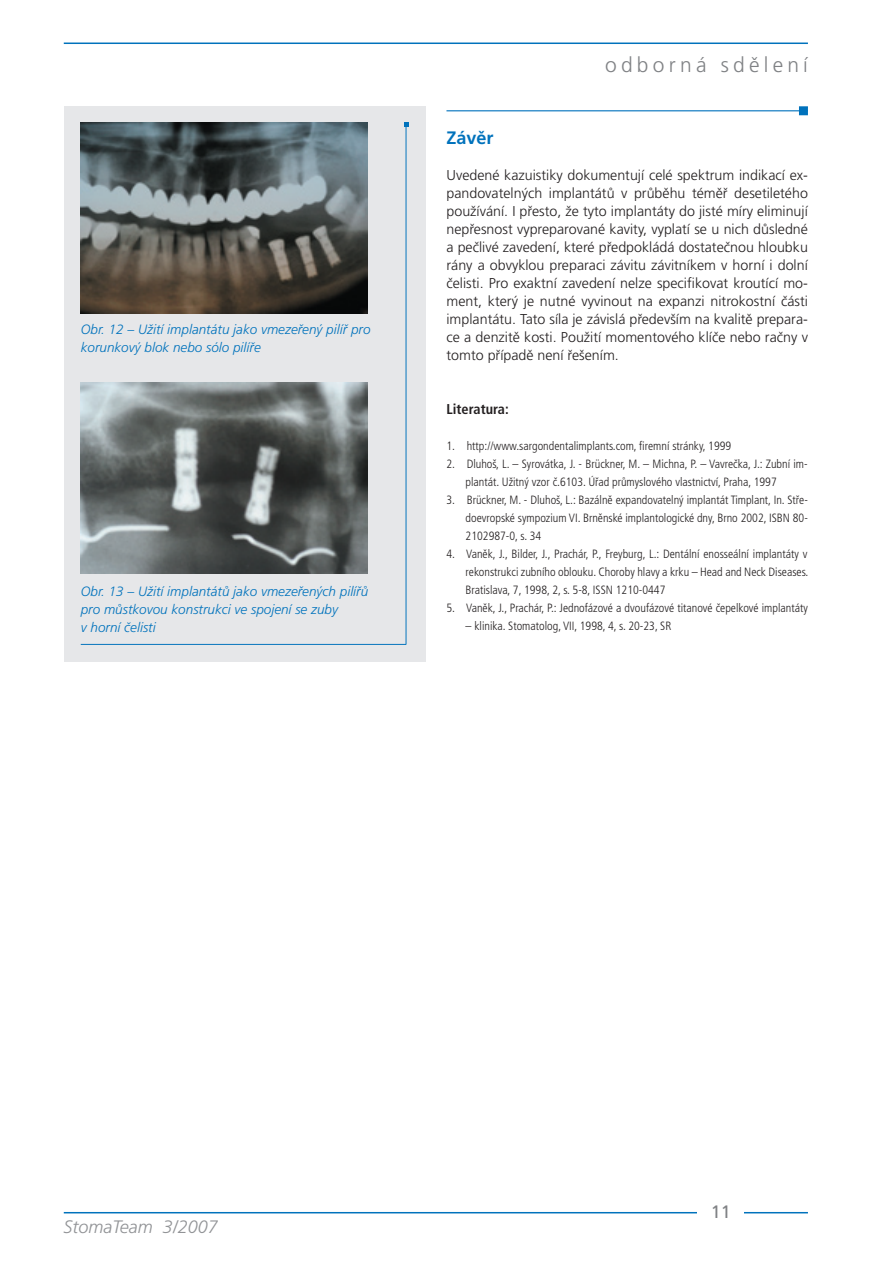
<style>
.page{position:relative;width:893px;height:1263px;background:#fff}
.page>*{position:absolute;margin:0;border:0;box-sizing:border-box;transform-origin:0 0}
.t1{font:300 21px "Frutiger CE";letter-spacing:.2em;color:#808285}
.t2{font:italic 300 18px "Frutiger CE";color:#919396}
.t3{font:700 18px "Frutiger CE";color:#0072bc}
.t4{font:18px "Frutiger CE";color:#808285}
.t5{font:300 14.25px/18px "Frutiger CE";color:#231f20;text-align:justify}
.t6{font:700 condensed 14.25px "Frutiger CE";color:#231f20}
.t7{font:italic 300 13.5px/18px "Frutiger CE";color:#0072bc}
.t8{font:300 condensed 12px/18px "Frutiger CE";color:#231f20;text-align:justify}
</style>
<div class="page">
<hr style="left:64px;top:43px;width:744px;height:1px;background:#0072bc">
<hr style="left:64px;top:1212px;width:744px;height:1px;background:#0072bc">
<div style="left:697px;top:1204px;width:47px;height:16px;background:#fff"></div>
<div style="left:64px;top:106px;width:361px;height:556px;background:#e6e7e9"></div>
<img style="left:81px;top:122px;width:286px;height:191px">
<img style="left:81px;top:383px;width:286px;height:191px">
<hr style="left:406px;top:125px;width:1px;height:519px;background:#0072bc">
<hr style="left:81px;top:644px;width:325px;height:1px;background:#0072bc">
<svg style="left:404px;top:122px;width:4px;height:5px"></svg>
<div style="left:800px;top:107px;width:7px;height:8px;background:#0072bc"></div>
<div style="left:799px;top:106px;width:9px;height:9px;border:1px solid #0072bc"></div>
<hr style="left:446px;top:110px;width:362px;height:1px;background:#0072bc">
<p class="t7" style="left:81px;top:321px;width:291px">Obr. 12 – Užití implantátu jako vmezeřený pilíř pro korunkový blok nebo sólo pilíře</p>
<p class="t7" style="left:81px;top:582px;width:289px">Obr. 13 – Užití implantátů jako vmezeřených pilířů pro můstkovou konstrukci ve spojení se zuby<br>v horní čelisti</p>
<h1 class="t1" style="left:605px;top:53px;width:204px">odborná sdělení</h1>
<h2 class="t3" style="left:446px;top:127px;width:49px">Závěr</h2>
<p class="t5" style="left:446px;top:166px;width:363px">Uvedené kazuistiky dokumentují celé spektrum indikací ex&shy;pandovatelných implantátů v průběhu téměř desetiletého používání. I přesto, že tyto implantáty do jisté míry eliminují nepřesnost vypreparované kavity, vyplatí se u nich důsledné a pečlivé zavedení, které předpokládá dostatečnou hloubku rány a obvyklou preparaci závitu závitníkem v horní i dolní čelisti. Pro exaktní zavedení nelze specifikovat kroutící mo&shy;ment, který je nutné vyvinout na expanzi nitrokostní části implantátu. Tato síla je závislá především na kvalitě prepara&shy;ce a denzitě kosti. Použití momentového klíče nebo račny v tomto případě není řešením.</p>
<p class="t6" style="left:446px;top:401px;width:64px">Literatura:</p>
<p class="t8" style="left:446px;top:437px;width:286px">1. http://www.sargondentalimplants.com, firemní stránky, 1999</p>
<p class="t8" style="left:466px;top:455px;width:344px;text-indent:-19px">2. Dluhoš, L. – Syrovátka, J. - Brückner, M. – Michna, P. – Vavrečka, J.: Zubní im&shy;plantát. Užitný vzor č.6103. Úřad průmyslového vlastnictví, Praha, 1997</p>
<p class="t8" style="left:466px;top:491px;width:344px;text-indent:-19px">3. Brückner, M. - Dluhoš, L.: Bazálně expandovatelný implantát Timplant, In. Stře&shy;doevropské sympozium VI. Brněnské implantologické dny, Brno 2002, ISBN 80- 2102987-0, s. 34</p>
<p class="t8" style="left:466px;top:545px;width:344px;text-indent:-19px">4. Vaněk, J., Bilder, J., Prachár, P., Freyburg, L.: Dentální enosseální implantáty v rekonstrukci zubního oblouku. Choroby hlavy a krku – Head and Neck Diseases.<br>Bratislava, 7, 1998, 2, s. 5-8, ISSN 1210-0447</p>
<p class="t8" style="left:446px;top:599px;width:363px">5. Vaněk, J., Prachár, P.: Jednofázové a dvoufázové titanové čepelkové implantáty</p>
<p class="t8" style="left:466px;top:617px;width:207px">– klinika. Stomatolog, VII, 1998, 4, s. 20-23, SR</p>
<h2 class="t2" style="left:64px;top:1217px;width:156px">StomaTeam 3/2007</h2>
<h2 class="t4" style="left:711px;top:1201px;width:22px">11</h2>
</div>
